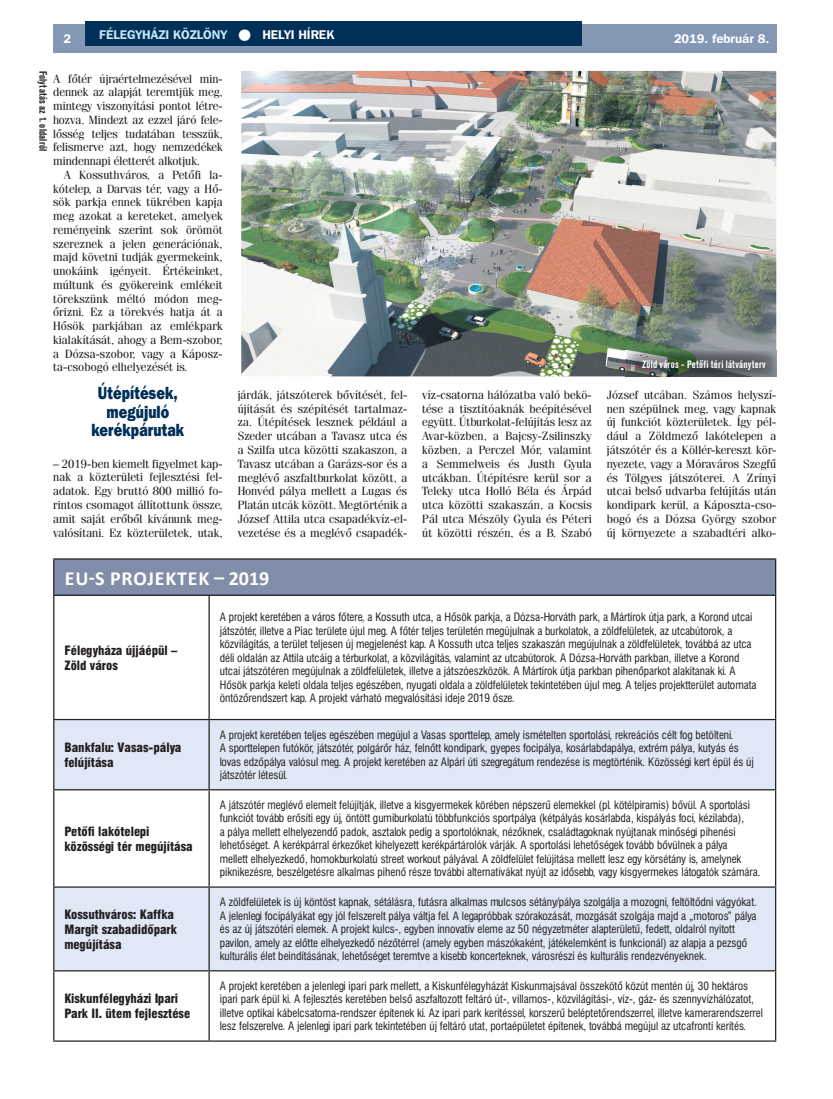
<style>
.page{position:relative;width:833px;height:1099px;background:#fff}
.page>*{position:absolute;margin:0;border:0;box-sizing:border-box;transform-origin:0 0}
.t1{font:700 20px "Calibri";letter-spacing:.04em;color:#fff}
.t2{font:17.5px/18.8px "Franklin Gothic Hv PFL";color:#002f57;text-align:center;scale:.8 1}
.t3{font:12.5px/15px "Swiss 721 Blk Cn PFL";color:#231f20}
.t4{font:700 12.5px "Franklin Gothic PFL";color:#c6eafa}
.t5{font:700 12.5px "Franklin Gothic PFL";color:#fff}
.t6{font:11.88px/13.8px "Fenice PFL";letter-spacing:.01em;color:#231f20;text-align:justify}
.t7{font:11.25px/13.5px "Swiss 721 Cn PFL";color:#231f20}
.t8{font:700 10.62px "Akzidenz Grotesk Cn PFL";color:#fff;scale:.95 1}
.t9{font:700 10.62px "Akzidenz Grotesk Cn PFL";color:#231f20;scale:.95 1}
.s1{color:#fff}
</style>
<div class="page">
<div style="left:53px;top:25px;width:723px;height:28px;background:#8498b6"></div>
<div style="left:85px;top:21px;width:496px;height:25px;background:#002f57"></div>
<img style="left:241px;top:71px;width:535px;height:305px">
<div style="left:54px;top:559px;width:721px;height:36px;background:#818ea9"></div>
<svg style="left:54px;top:720px;width:721px;height:250px;fill:#e1e8f5"></svg>
<hr style="left:53px;top:558px;width:156px;height:1px;background:#231f20">
<hr style="left:53px;top:559px;width:1px;height:35px;background:#231f20">
<hr style="left:209px;top:558px;width:567px;height:1px;background:#231f20">
<hr style="left:775px;top:559px;width:1px;height:35px;background:#231f20">
<hr style="left:53px;top:594px;width:156px;height:2px;background:#231f20">
<hr style="left:53px;top:596px;width:1px;height:123px;background:#231f20">
<hr style="left:209px;top:594px;width:567px;height:2px;background:#231f20">
<hr style="left:208px;top:596px;width:2px;height:123px;background:#231f20">
<hr style="left:775px;top:596px;width:1px;height:123px;background:#231f20">
<hr style="left:53px;top:719px;width:156px;height:1px;background:#231f20">
<hr style="left:53px;top:720px;width:1px;height:69px;background:#231f20">
<hr style="left:209px;top:719px;width:567px;height:1px;background:#231f20">
<hr style="left:208px;top:720px;width:2px;height:69px;background:#231f20">
<hr style="left:775px;top:720px;width:1px;height:69px;background:#231f20">
<hr style="left:53px;top:789px;width:156px;height:1px;background:#231f20">
<hr style="left:53px;top:790px;width:1px;height:96px;background:#231f20">
<hr style="left:209px;top:789px;width:567px;height:1px;background:#231f20">
<hr style="left:208px;top:790px;width:2px;height:96px;background:#231f20">
<hr style="left:775px;top:790px;width:1px;height:96px;background:#231f20">
<hr style="left:53px;top:886px;width:156px;height:1px;background:#231f20">
<hr style="left:53px;top:887px;width:1px;height:83px;background:#231f20">
<hr style="left:209px;top:886px;width:567px;height:1px;background:#231f20">
<hr style="left:208px;top:887px;width:2px;height:83px;background:#231f20">
<hr style="left:775px;top:887px;width:1px;height:83px;background:#231f20">
<hr style="left:53px;top:970px;width:156px;height:1px;background:#231f20">
<hr style="left:53px;top:971px;width:1px;height:69px;background:#231f20">
<hr style="left:209px;top:970px;width:567px;height:1px;background:#231f20">
<hr style="left:208px;top:971px;width:2px;height:69px;background:#231f20">
<hr style="left:775px;top:971px;width:1px;height:69px;background:#231f20">
<hr style="left:53px;top:1040px;width:156px;height:1px;background:#231f20">
<hr style="left:209px;top:1040px;width:567px;height:1px;background:#231f20">
<img style="left:625px;top:376px;width:151px;height:1px">
<img style="left:625px;top:351px;width:151px;height:25px">
<p class="t4" style="left:99px;top:26px;width:236px">FÉLEGYHÁZI KÖZLÖNY <span class="s1">● HELYI HÍREK</span></p>
<p class="t5" style="left:674px;top:31px;width:97px">2019. február 8.</p>
<p class="t5" style="left:64px;top:31px;width:9px">2</p>
<p class="t6" style="left:53px;top:71px;width:171px">A főtér újraértelmezésével min&shy;dennek az alapját teremtjük meg, mintegy viszonyítási pontot létre&shy;hozva. Mindezt az ezzel járó fele&shy;lősség teljes tudatában tesszük, felismerve azt, hogy nemzedékek mindennapi életterét alkotjuk.</p>
<p class="t6" style="left:53px;top:168px;width:171px;text-indent:11px">A Kossuthváros, a Petőfi la&shy;kótelep, a Darvas tér, vagy a Hő&shy;sök parkja ennek tükrében kapja meg azokat a kereteket, amelyek reményeink szerint sok örömöt szereznek a jelen generációnak, majd követni tudják gyermekeink, unokáink igényeit. Értékeinket, múltunk és gyökereink emlékeit törekszünk méltó módon meg&shy;őrizni. Ez a törekvés hatja át a Hősök parkjában az emlékpark kialakítását, ahogy a Bem-szobor, a Dózsa-szobor, vagy a Káposz&shy;ta-csobogó elhelyezését is.</p>
<h2 class="t2" style="left:92px;top:383px;width:117px">Útépítések, megújuló kerékpárutak</h2>
<p class="t6" style="left:53px;top:456px;width:171px">– 2019-ben kiemelt figyelmet kap&shy;nak a közterületi fejlesztési fel&shy;adatok. Egy bruttó 800 millió fo&shy;rintos csomagot állítottunk össze, amit saját erőből kívánunk meg&shy;valósítani. Ez közterületek, utak,</p>
<p class="t9" style="left:49px;top:71px;width:86px;rotate:90deg">Folytatás az 1. oldalról</p>
<p class="t8" style="left:642px;top:358px;width:132px">Zöld város - Petőfi téri látványterv</p>
<p class="t6" style="left:238px;top:388px;width:171px">járdák, játszóterek bővítését, fel&shy;újítását és szépítését tartalmaz&shy;za. Útépítések lesznek például a Szeder utcában a Tavasz utca és a Szilfa utca közötti szakaszon, a Tavasz utcában a Garázs-sor és a meglévő aszfaltburkolat között, a Honvéd pálya mellett a Lugas és Platán utcák között. Megtörténik a József Attila utca csapadékvíz-el&shy;vezetése és a meglévő csapadék-</p>
<p class="t6" style="left:422px;top:388px;width:171px">víz-csatorna hálózatba való bekö&shy;tése a tisztítóaknák beépítésével együtt. Útburkolat-felújítás lesz az Avar-közben, a Bajcsy-Zsilinszky közben, a Perczel Mór, valamint a Semmelweis és Justh Gyula utcákban. Útépítésre kerül sor a Teleky utca Holló Béla és Árpád utca közötti szakaszán, a Kocsis Pál utca Mészöly Gyula és Péteri út közötti részén, és a B. Szabó</p>
<p class="t6" style="left:607px;top:388px;width:171px">József utcában. Számos helyszí&shy;nen szépülnek meg, vagy kapnak új funkciót közterületek. Így pél&shy;dául a Zöldmező lakótelepen a játszótér és a Köllér-kereszt kör&shy;nyezete, vagy a Móraváros Szegfű és Tölgyes játszóterei. A Zrínyi utcai belső udvarba felújítás után kondipark kerül, a Káposzta-cso&shy;bogó és a Dózsa György szobor új környezete a szabadtéri alko-</p>
<h1 class="t1" style="left:65px;top:564px;width:206px">EU-S PROJEKTEK – 2019</h1>
<p class="t3" style="left:64px;top:642px;width:114px">Félegyháza újjáépül –<br>Zöld város</p>
<p class="t3" style="left:64px;top:739px;width:119px">Bankfalu: Vasas-pálya felújítása</p>
<p class="t3" style="left:64px;top:823px;width:130px">Petőfi lakótelepi közösségi tér megújítása</p>
<p class="t7" style="left:220px;top:610px;width:538px">A projekt keretében a város főtere, a Kossuth utca, a Hősök parkja, a Dózsa-Horváth park, a Mártírok útja park, a Korond utcai játszótér, illetve a Piac területe újul meg. A főtér teljes területén megújulnak a burkolatok, a zöldfelületek, az utcabútorok, a közvilágítás, a terület teljesen új megjelenést kap. A Kossuth utca teljes szakaszán megújulnak a zöldfelületek, továbbá az utca déli oldalán az Attila utcáig a térburkolat, a közvilágítás, valamint az utcabútorok. A Dózsa-Horváth parkban, illetve a Korond utcai játszótéren megújulnak a zöldfelületek, illetve a játszóeszközök. A Mártírok útja parkban pihenőparkot alakítanak ki. A Hősök parkja keleti oldala teljes egészében, nyugati oldala a zöldfelületek tekintetében újul meg. A teljes projektterület automata öntözőrendszert kap. A projekt várható megvalósítási ideje 2019 ősze.</p>
<p class="t7" style="left:220px;top:727px;width:535px">A projekt keretében teljes egészében megújul a Vasas sporttelep, amely ismételten sportolási, rekreációs célt fog betölteni.<br>A sporttelepen futókör, játszótér, polgárőr ház, felnőtt kondipark, gyepes focipálya, kosárlabdapálya, extrém pálya, kutyás és lovas edzőpálya valósul meg. A projekt keretében az Alpári úti szegregátum rendezése is megtörténik. Közösségi kert épül és új játszótér létesül.</p>
<p class="t7" style="left:220px;top:798px;width:542px">A játszótér meglévő elemeit felújítják, illetve a kisgyermekek körében népszerű elemekkel (pl. kötélpiramis) bővül. A sportolási funkciót tovább erősíti egy új, öntött gumiburkolatú többfunkciós sportpálya (kétpályás kosárlabda, kispályás foci, kézilabda),<br>a pálya mellett elhelyezendő padok, asztalok pedig a sportolóknak, nézőknek, családtagoknak nyújtanak minőségi pihenési lehetőséget. A kerékpárral érkezőket kihelyezett kerékpártárolók várják. A sportolási lehetőségek tovább bővülnek a pálya<br>mellett elhelyezkedő, homokburkolatú street workout pályával. A zöldfelület felújítása mellett lesz egy körsétány is, amelynek piknikezésre, beszélgetésre alkalmas pihenő része további alternatívákat nyújt az idősebb, vagy kisgyermekes látogatók számára.</p>
<p class="t3" style="left:64px;top:906px;width:114px">Kossuthváros: Kaffka<br>Margit szabadidőpark megújítása</p>
<p class="t7" style="left:220px;top:895px;width:538px">A zöldfelületek is új köntöst kapnak, sétálásra, futásra alkalmas mulcsos sétány/pálya szolgálja a mozogni, feltöltődni vágyókat.<br>A jelenlegi focipályákat egy jól felszerelt pálya váltja fel. A legapróbbak szórakozását, mozgását szolgája majd a „motoros” pálya és az új játszótéri elemek. A projekt kulcs-, egyben innovatív eleme az 50 négyzetméter alapterületű, fedett, oldalról nyitott pavilon, amely az előtte elhelyezkedő nézőtérrel (amely egyben mászókaként, játékelemként is funkcionál) az alapja a pezsgő kulturális élet beindításának, lehetőséget teremtve a kisebb koncerteknek, városrészi és kulturális rendezvényeknek.</p>
<p class="t3" style="left:64px;top:991px;width:127px">Kiskunfélegyházi Ipari<br>Park II. ütem fejlesztése</p>
<p class="t7" style="left:220px;top:979px;width:545px">A projekt keretében a jelenlegi ipari park mellett, a Kiskunfélegyházát Kiskunmajsával összekötő közút mentén új, 30 hektáros ipari park épül ki. A fejlesztés keretében belső aszfaltozott feltáró út-, villamos-, közvilágítási-, víz-, gáz- és szennyvízhálózatot, illetve optikai kábelcsatorna-rendszer építenek ki. Az ipari park kerítéssel, korszerű beléptetőrendszerrel, illetve kamerarendszerrel lesz felszerelve. A jelenlegi ipari park tekintetében új feltáró utat, portaépületet építenek, továbbá megújul az utcafronti kerítés.</p>
</div>
